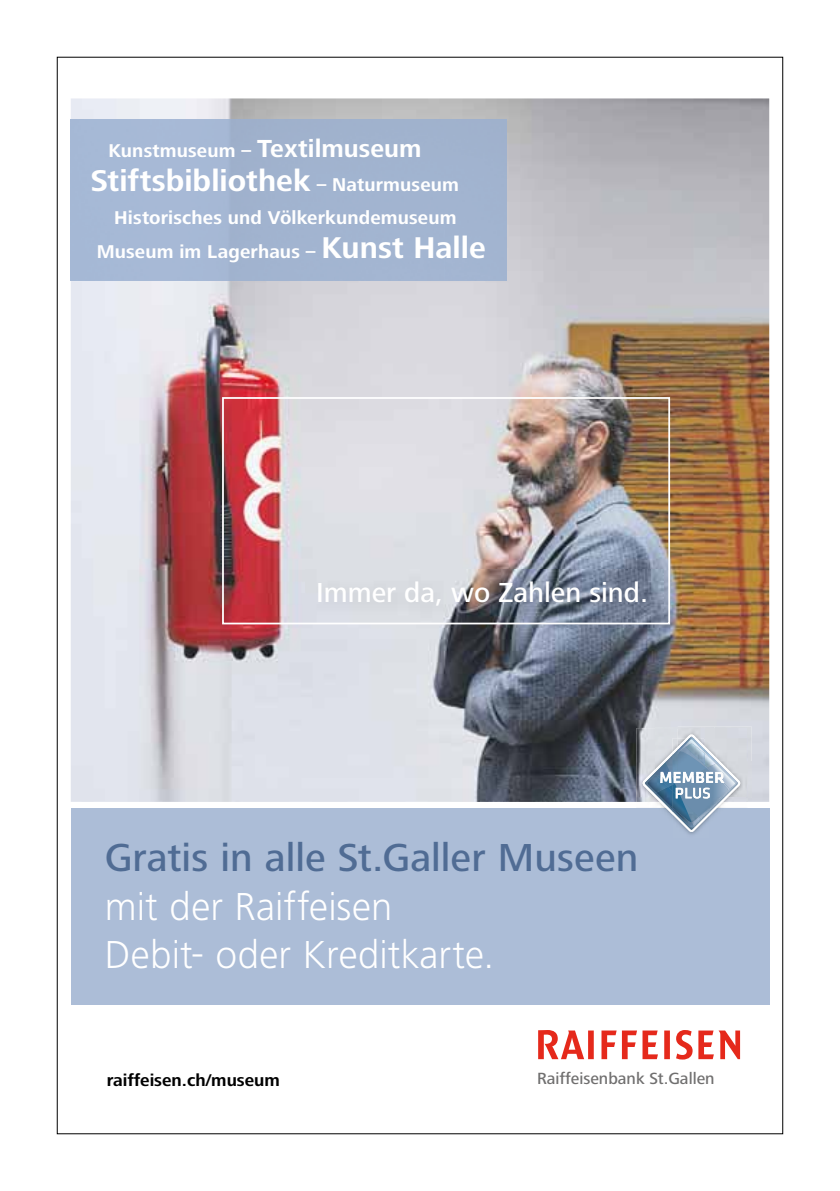
<style>
.page{position:relative;width:840px;height:1191px;background:#fff}
.page>*{position:absolute;margin:0;border:0;box-sizing:border-box;transform-origin:0 0}
.t1{font:300 40.4px/48.6px "Frutiger Next LT";color:#fff}
.t2{font:500 40.4px "Frutiger Next LT";letter-spacing:.005em;color:#506c94}
.t3{font:700 31.2px "Frutiger Next LT";color:#fff}
.t4{font:500 28.6px "Frutiger Next LT";color:#fff}
.t5{font:700 25.6px "Frutiger Next LT";letter-spacing:.005em;color:#fff}
.t6{font:700 19.2px/33.8px "Frutiger Next LT";letter-spacing:.01em;color:#fff;text-align:center}
.t7{font:700 17.6px "Frutiger Next LT";color:#000}
.t8{font:500 16.8px "Frutiger Next LT";color:#706f6f}
.s1{font-size:19.2px}
.s2{font-size:19.4px}
.s3{font-size:31.2px}
</style>
<div class="page">
<img style="left:71px;top:98px;width:697px;height:704px">
<div style="left:71px;top:808px;width:697px;height:196px;background:#acbdd7"></div>
<img style="left:636px;top:728px;width:18px;height:74px">
<img style="left:677px;top:726px;width:37px;height:2px">
<img style="left:714px;top:726px;width:37px;height:36px">
<img style="left:747px;top:762px;width:4px;height:35px">
<img style="left:704px;top:728px;width:43px;height:69px">
<img style="left:740px;top:797px;width:6px;height:5px">
<img style="left:654px;top:728px;width:23px;height:6px">
<svg style="left:654px;top:727px;width:50px;height:1px"></svg>
<img style="left:677px;top:728px;width:27px;height:6px">
<svg style="left:642px;top:734px;width:98px;height:99px"></svg>
<img style="left:685px;top:753px;width:19px;height:12px">
<img style="left:684px;top:739px;width:20px;height:14px">
<svg style="left:538px;top:1030px;width:201px;height:29px"></svg>
<div style="left:71px;top:119px;width:435px;height:161px;background:#a2b4d0"></div>
<img style="left:306px;top:570px;width:357px;height:51px">
<div style="left:222px;top:397px;width:447px;height:227px;border:2px solid #fff"></div>
<h3 class="t5" style="left:108px;top:134px;width:314px"><span class="s1">Kunstmuseum</span> <span class="s2">–</span> Textilmuseum</h3>
<h2 class="t3" style="left:91px;top:163px;width:369px">Stiftsbibliothek <span class="s1">– Naturmuseum</span></h2>
<p class="t6" style="left:97px;top:201px;width:390px">Historisches und Völkerkundemuseum<br>Museum im Lagerhaus <span class="s2">–</span> <span class="s3">Kunst Halle</span></p>
<h3 class="t4" style="left:316px;top:577px;width:333px">Immer da, wo Zahlen sind.</h3>
<h1 class="t2" style="left:105px;top:835px;width:535px">Gratis in alle St.Galler Museen</h1>
<h1 class="t1" style="left:104px;top:882px;width:391px">mit der Raiffeisen<br>Debit- oder Kreditkarte.</h1>
<p class="t7" style="left:107px;top:1069px;width:174px">raiffeisen.ch/museum</p>
<p class="t8" style="left:536px;top:1069px;width:179px">Raiffeisenbank St.Gallen</p>
</div>
